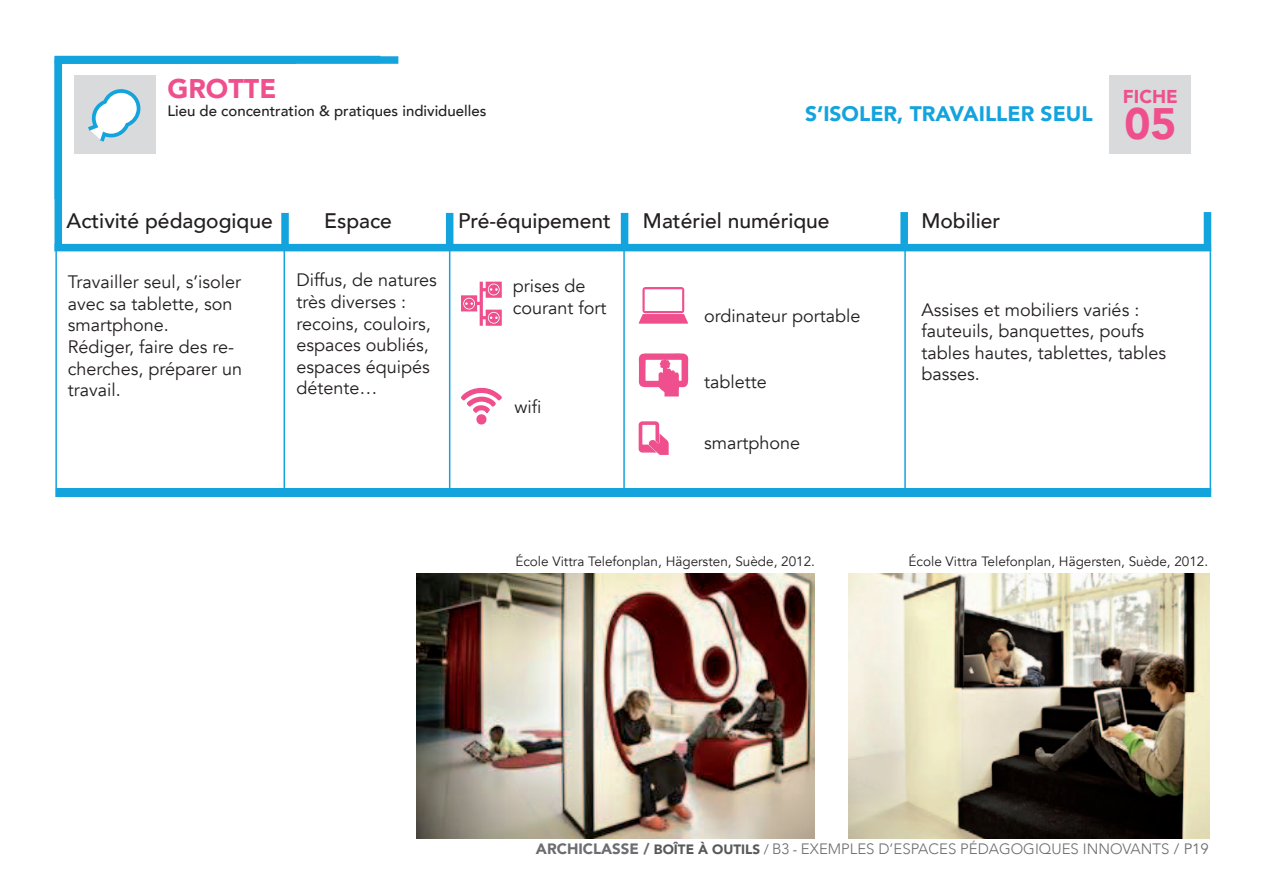
<style>
.page{position:relative;width:1263px;height:893px;background:#fff}
.page>*{position:absolute;margin:0;border:0;box-sizing:border-box;transform-origin:0 0}
.t1{font:900 43.95px "Avenir";color:#ef508d}
.t2{font:900 27px "Avenir";color:#ef508d}
.t3{font:500 21px "Avenir";color:#231f20}
.t4{font:900 21px "Avenir";color:#13a3dd}
.t5{font:900 18.6px "Avenir";color:#ef508d}
.t6{font:18px/21.6px "Avenir";color:#231f20}
.t7{font:300 15px "Avenir";color:#6c6d70}
.t8{font:500 15px "Avenir";color:#231f20}
.t9{font:13.5px "Avenir";color:#231f20}
.s1{font-weight:900}
.s2{font-weight:900;font-size:13.5px;color:#57585a}
.s3{font-size:13.5px;color:#57585a}
.s4{font-weight:400}
</style>
<div class="page">
<div style="left:54px;top:244px;width:1157px;height:7px;background:#13a3dd"></div>
<div style="left:446px;top:213px;width:7px;height:32px;background:#13a3dd"></div>
<div style="left:281px;top:213px;width:8px;height:32px;background:#13a3dd"></div>
<div style="left:55px;top:60px;width:7px;height:185px;background:#13a3dd"></div>
<div style="left:621px;top:213px;width:7px;height:32px;background:#13a3dd"></div>
<div style="left:900px;top:212px;width:8px;height:32px;background:#13a3dd"></div>
<div style="left:1204px;top:212px;width:7px;height:32px;background:#13a3dd"></div>
<hr style="left:449px;top:244px;width:1px;height:248px;background:#13a3dd">
<hr style="left:284px;top:244px;width:1px;height:248px;background:#13a3dd">
<hr style="left:55px;top:244px;width:2px;height:253px;background:#13a3dd">
<hr style="left:623px;top:244px;width:2px;height:248px;background:#13a3dd">
<hr style="left:904px;top:244px;width:2px;height:248px;background:#13a3dd">
<hr style="left:1209px;top:244px;width:2px;height:248px;background:#13a3dd">
<svg style="left:461px;top:282px;width:41px;height:44px"></svg>
<svg style="left:639px;top:287px;width:49px;height:37px"></svg>
<div style="left:56px;top:488px;width:1155px;height:9px;background:#13a3dd"></div>
<svg style="left:461px;top:387px;width:41px;height:38px"></svg>
<svg style="left:638px;top:353px;width:51px;height:102px"></svg>
<div style="left:56px;top:56px;width:342px;height:8px;background:#13a3dd"></div>
<div style="left:55px;top:56px;width:325px;height:7px;background:#13a3dd"></div>
<div style="left:1109px;top:75px;width:82px;height:78px;background:#d9dadc"></div>
<div style="left:74px;top:75px;width:82px;height:78px;background:#d9dadc"></div>
<svg style="left:88px;top:89px;width:52px;height:53px"></svg>
<img style="left:848px;top:574px;width:361px;height:264px">
<img style="left:416px;top:573px;width:399px;height:266px">
<h2 class="t2" style="left:167px;top:65px;width:110px">GROTTE</h2>
<p class="t8" style="left:167px;top:98px;width:320px">Lieu de concentration &amp; pratiques individuelles</p>
<p class="t4" style="left:805px;top:96px;width:32px">S’ISOLER</p>
<p class="t4" style="left:897px;top:96px;width:26px">, TRAVAILLER</p>
<p class="t4" style="left:1040px;top:96px;width:14px">SEUL</p>
<p class="t3" style="left:67px;top:202px;width:208px">Activité pédagogique</p>
<p class="t3" style="left:324px;top:202px;width:69px">Espace</p>
<p class="t3" style="left:458px;top:202px;width:154px">Pré-équipement</p>
<p class="t3" style="left:643px;top:202px;width:188px">Matériel numérique</p>
<p class="t3" style="left:921px;top:202px;width:80px">Mobilier</p>
<p class="t5" style="left:1123px;top:81px;width:57px">FICHE</p>
<h1 class="t1" style="left:1124px;top:86px;width:54px">05</h1>
<p class="t6" style="left:68px;top:271px;width:176px">Travailler seul, s’isoler avec sa tablette, son smartphone.<br>Rédiger, faire des re&shy;cherches, préparer un travail.</p>
<p class="t6" style="left:296px;top:270px;width:142px">Diffus, de natures très diverses : recoins, couloirs, espaces oubliés, espaces équipés détente…</p>
<p class="t6" style="left:513px;top:276px;width:95px">prises de courant fort</p>
<p class="t6" style="left:514px;top:396px;width:28px">wifi</p>
<p class="t6" style="left:704px;top:305px;width:158px">ordinateur portable</p>
<p class="t6" style="left:704px;top:371px;width:64px">tablette</p>
<p class="t6" style="left:704px;top:432px;width:97px">smartphone</p>
<p class="t6" style="left:921px;top:299px;width:246px">Assises et mobiliers variés : fauteuils, banquettes, poufs tables hautes, tablettes, tables basses.</p>
<p class="t9" style="left:515px;top:553px;width:301px">École Vittra Telefonplan, Hägersten, Suède, 2012.</p>
<p class="t9" style="left:908px;top:553px;width:301px">École Vittra Telefonplan, Hägersten, Suède, 2012.</p>
<p class="t7" style="left:536px;top:840px;width:674px"><span class="s1">ARCHICLASSE /</span> <span class="s2">BOÎTE À OUTILS</span> <span class="s3">/</span> B3 <span class="s3">-</span> EXEMPLES D’ESPACES PÉDAGOGIQUES INNOVANTS <span class="s4">/ P19</span></p>
</div>
